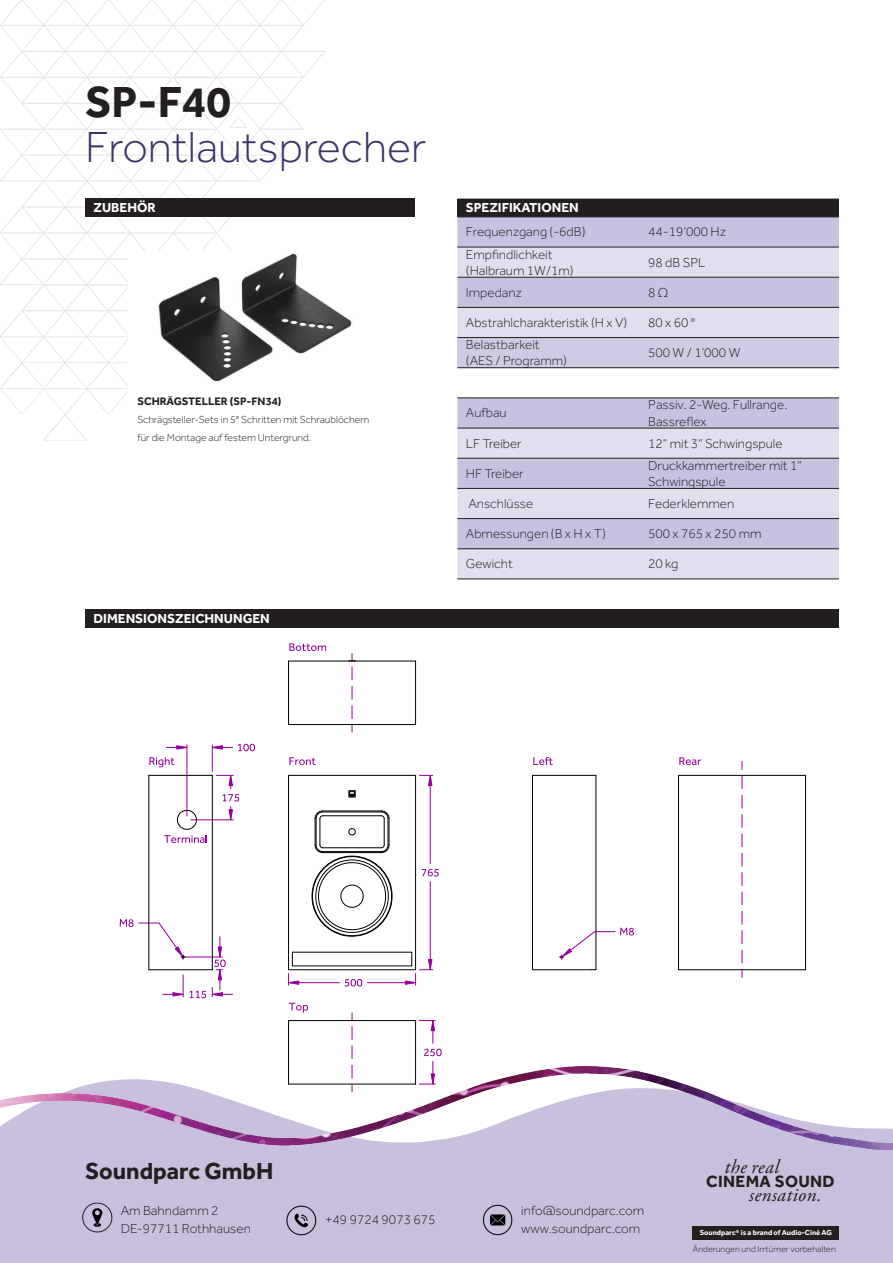
<style>
.page{position:relative;width:893px;height:1263px;background:#fff}
.page>*{position:absolute;margin:0;border:0;box-sizing:border-box;transform-origin:0 0}
.t1{font:300 45px "Effra";color:#3f3266}
.t2{font:700 45px "Effra";color:#231f20}
.t3{font:700 24px "Effra";color:#231f20}
.t4{font:italic 19.65px "Adobe Garamond Pro";letter-spacing:.02em;color:#231f20}
.t5{font:700 16.95px "Effra";letter-spacing:.02em;color:#231f20}
.t6{font:300 13.5px/16.2px "Effra";color:#231f20}
.t7{font:700 13.5px "Effra";color:#fff}
.t8{font:700 11.25px "Effra";color:#231f20}
.t9{font:300 10.5px/18px "Effra";color:#231f20}
.t10{font:300 9px "Effra";color:#231f20}
.t11{font:700 7.5px "Effra";color:#fff}
</style>
<div class="page">
<div style="left:0;top:1151px;width:893px;height:112px;background:#c8c0dd"></div>
<img style="left:0;top:1067px;width:893px;height:84px">
<div style="left:693px;top:1226px;width:146px;height:14px;background:#231f20"></div>
<img style="left:482px;top:1205px;width:31px;height:30px">
<img style="left:287px;top:1205px;width:30px;height:30px">
<img style="left:82px;top:1203px;width:30px;height:30px">
<img style="left:0;top:0;width:356px;height:441px">
<div style="left:457px;top:199px;width:382px;height:18px;background:#231f20"></div>
<div style="left:457px;top:218px;width:382px;height:29px;background:#c7c2e0"></div>
<svg style="left:457px;top:248px;width:382px;height:331px;background:#d7d4e8"></svg>
<div style="left:457px;top:338px;width:382px;height:30px;background:#d0cbe5"></div>
<hr style="left:457px;top:217px;width:382px;height:1px;background:#231f20">
<hr style="left:457px;top:247px;width:382px;height:1px;background:#231f20">
<hr style="left:457px;top:277px;width:382px;height:1px;background:#231f20">
<hr style="left:457px;top:307px;width:382px;height:1px;background:#231f20">
<hr style="left:457px;top:337px;width:382px;height:1px;background:#231f20">
<hr style="left:457px;top:367px;width:382px;height:1px;background:#231f20">
<hr style="left:457px;top:398px;width:382px;height:1px;background:#231f20">
<hr style="left:457px;top:428px;width:382px;height:1px;background:#231f20">
<hr style="left:457px;top:458px;width:382px;height:1px;background:#231f20">
<hr style="left:457px;top:488px;width:382px;height:1px;background:#231f20">
<hr style="left:457px;top:518px;width:382px;height:1px;background:#231f20">
<hr style="left:457px;top:548px;width:382px;height:1px;background:#231f20">
<hr style="left:457px;top:579px;width:382px;height:1px;background:#231f20">
<div style="left:85px;top:609px;width:754px;height:18px;background:#231f20"></div>
<hr style="left:288px;top:775px;width:1px;height:195px;background:#000">
<hr style="left:289px;top:775px;width:127px;height:1px;background:#000">
<hr style="left:415px;top:775px;width:1px;height:195px;background:#000">
<hr style="left:289px;top:969px;width:127px;height:1px;background:#000">
<hr style="left:532px;top:775px;width:1px;height:195px;background:#000">
<hr style="left:532px;top:969px;width:59px;height:1px;background:#000">
<hr style="left:532px;top:775px;width:64px;height:1px;background:#000">
<hr style="left:289px;top:1084px;width:127px;height:1px;background:#000">
<hr style="left:289px;top:1020px;width:127px;height:1px;background:#000">
<hr style="left:678px;top:775px;width:1px;height:195px;background:#000">
<hr style="left:678px;top:775px;width:128px;height:1px;background:#000">
<hr style="left:805px;top:775px;width:1px;height:195px;background:#000">
<hr style="left:678px;top:969px;width:128px;height:1px;background:#000">
<svg style="left:742px;top:776px;width:1px;height:13px"></svg>
<svg style="left:742px;top:795px;width:1px;height:13px"></svg>
<svg style="left:742px;top:814px;width:1px;height:13px"></svg>
<svg style="left:742px;top:834px;width:1px;height:13px"></svg>
<svg style="left:742px;top:853px;width:1px;height:13px"></svg>
<svg style="left:742px;top:872px;width:1px;height:13px"></svg>
<svg style="left:742px;top:892px;width:1px;height:13px"></svg>
<svg style="left:742px;top:911px;width:1px;height:13px"></svg>
<svg style="left:742px;top:931px;width:1px;height:12px"></svg>
<svg style="left:742px;top:950px;width:1px;height:13px"></svg>
<svg style="left:352px;top:1065px;width:1px;height:13px"></svg>
<svg style="left:352px;top:1046px;width:1px;height:13px"></svg>
<svg style="left:352px;top:1026px;width:1px;height:13px"></svg>
<svg style="left:344px;top:979px;width:18px;height:7px"></svg>
<svg style="left:422px;top:869px;width:17px;height:7px"></svg>
<svg style="left:289px;top:1003px;width:19px;height:10px"></svg>
<svg style="left:679px;top:757px;width:22px;height:8px"></svg>
<svg style="left:289px;top:757px;width:27px;height:8px"></svg>
<svg style="left:533px;top:757px;width:20px;height:8px"></svg>
<svg style="left:149px;top:757px;width:26px;height:10px"></svg>
<svg style="left:289px;top:643px;width:37px;height:8px"></svg>
<svg style="left:559px;top:775px;width:75px;height:195px"></svg>
<svg style="left:164px;top:808px;width:43px;height:35px"></svg>
<svg style="left:120px;top:919px;width:65px;height:40px"></svg>
<hr style="left:149px;top:775px;width:1px;height:195px;background:#000">
<hr style="left:212px;top:775px;width:1px;height:195px;background:#000">
<hr style="left:299px;top:982px;width:40px;height:1px;background:#960096">
<hr style="left:367px;top:982px;width:38px;height:1px;background:#960096">
<svg style="left:288px;top:973px;width:11px;height:12px"></svg>
<svg style="left:419px;top:1020px;width:23px;height:65px"></svg>
<hr style="left:430px;top:785px;width:1px;height:78px;background:#960096">
<hr style="left:430px;top:881px;width:1px;height:78px;background:#960096">
<svg style="left:419px;top:775px;width:14px;height:11px"></svg>
<svg style="left:405px;top:959px;width:28px;height:26px"></svg>
<svg style="left:163px;top:975px;width:43px;height:23px"></svg>
<hr style="left:184px;top:957px;width:38px;height:1px;background:#960096">
<svg style="left:212px;top:937px;width:21px;height:60px"></svg>
<svg style="left:312px;top:810px;width:81px;height:127px"></svg>
<div style="left:349px;top:790px;width:6px;height:7px;border:1px solid #000"></div>
<svg style="left:349px;top:792px;width:6px;height:5px"></svg>
<hr style="left:289px;top:661px;width:127px;height:1px;background:#000">
<hr style="left:289px;top:724px;width:127px;height:1px;background:#000">
<svg style="left:352px;top:667px;width:1px;height:13px"></svg>
<svg style="left:352px;top:686px;width:1px;height:13px"></svg>
<svg style="left:352px;top:706px;width:1px;height:12px"></svg>
<svg style="left:349px;top:653px;width:6px;height:8px"></svg>
<hr style="left:149px;top:775px;width:63px;height:1px;background:#000">
<hr style="left:191px;top:819px;width:42px;height:1px;background:#960096">
<svg style="left:229px;top:807px;width:4px;height:13px"></svg>
<hr style="left:288px;top:1020px;width:1px;height:64px;background:#000">
<hr style="left:415px;top:1020px;width:1px;height:64px;background:#000">
<hr style="left:288px;top:661px;width:1px;height:63px;background:#000">
<hr style="left:415px;top:661px;width:1px;height:63px;background:#000">
<hr style="left:149px;top:969px;width:63px;height:1px;background:#000">
<hr style="left:187px;top:745px;width:1px;height:71px;background:#960096">
<svg style="left:167px;top:746px;width:20px;height:3px"></svg>
<svg style="left:212px;top:744px;width:43px;height:57px"></svg>
<div style="left:85px;top:199px;width:330px;height:18px;background:#231f20"></div>
<img style="left:129px;top:251px;width:227px;height:144px">
<h1 class="t2" style="left:85px;top:87px;width:147px">SP-F40</h1>
<h1 class="t1" style="left:85px;top:131px;width:343px">Frontlautsprecher</h1>
<p class="t7" style="left:94px;top:203px;width:64px">ZUBEHÖR</p>
<p class="t8" style="left:137px;top:397px;width:146px">SCHRÄGSTELLER (SP-FN34)</p>
<p class="t9" style="left:137px;top:411px;width:234px">Schrägsteller-Sets in 5° Schritten mit Schraublöchern für die Montage auf festem Untergrund.</p>
<p class="t7" style="left:94px;top:614px;width:178px">DIMENSIONSZEICHNUNGEN</p>
<p class="t7" style="left:466px;top:203px;width:114px">SPEZIFIKATIONEN</p>
<p class="t6" style="left:466px;top:225px;width:121px">Frequenzgang (-6dB)</p>
<p class="t6" style="left:648px;top:225px;width:79px">44-19’000 Hz</p>
<p class="t6" style="left:466px;top:247px;width:109px">Empfindlichkeit (Halbraum 1W/1m)</p>
<p class="t6" style="left:648px;top:255px;width:59px">98 dB SPL</p>
<p class="t6" style="left:466px;top:285px;width:58px">Impedanz</p>
<p class="t6" style="left:648px;top:285px;width:22px">8 Ω</p>
<p class="t6" style="left:466px;top:316px;width:163px">Abstrahlcharakteristik (H x V)</p>
<p class="t6" style="left:648px;top:316px;width:49px">80 x 60 °</p>
<p class="t6" style="left:466px;top:338px;width:103px">Belastbarkeit (AES / Programm)</p>
<p class="t6" style="left:648px;top:346px;width:94px">500 W / 1’000 W</p>
<p class="t6" style="left:466px;top:406px;width:42px">Aufbau</p>
<p class="t6" style="left:648px;top:398px;width:141px">Passiv. 2-Weg. Fullrange.<br>Bassreflex</p>
<p class="t6" style="left:466px;top:436px;width:57px">LF Treiber</p>
<p class="t6" style="left:648px;top:436px;width:136px">12“ mit 3“ Schwingspule</p>
<p class="t6" style="left:466px;top:466px;width:59px">HF Treiber</p>
<p class="t6" style="left:648px;top:458px;width:155px">Druckkammertreiber mit 1“<br>Schwingspule</p>
<p class="t6" style="left:468px;top:497px;width:66px">Anschlüsse</p>
<p class="t6" style="left:648px;top:497px;width:88px">Federklemmen</p>
<p class="t6" style="left:466px;top:527px;width:141px">Abmessungen (B x H x T)</p>
<p class="t6" style="left:648px;top:527px;width:115px">500 x 765 x 250 mm</p>
<p class="t6" style="left:466px;top:557px;width:48px">Gewicht</p>
<p class="t6" style="left:648px;top:557px;width:32px">20 kg</p>
<h2 class="t3" style="left:85px;top:1163px;width:190px">Soundparc GmbH</h2>
<p class="t6" style="left:121px;top:1203px;width:132px;line-height:18px">Am Bahndamm 2<br>DE-97711 Rothhausen</p>
<p class="t6" style="left:325px;top:1213px;width:112px">+49 9724 9073 675</p>
<p class="t6" style="left:521px;top:1203px;width:124px;line-height:18px">info@soundparc.com www.soundparc.com</p>
<h3 class="t4" style="left:724px;top:1158px;width:56px">the real</h3>
<p class="t5" style="left:706px;top:1176px;width:130px">CINEMA SOUND</p>
<h3 class="t4" style="left:749px;top:1186px;width:74px">sensation.</h3>
<p class="t11" style="left:700px;top:1230px;width:133px">Soundparc<sup>®</sup> is a brand of Audio-Ciné AG</p>
<p class="t10" style="left:693px;top:1246px;width:147px">Änderungen und Irrtümer vorbehalten.</p>
</div>
